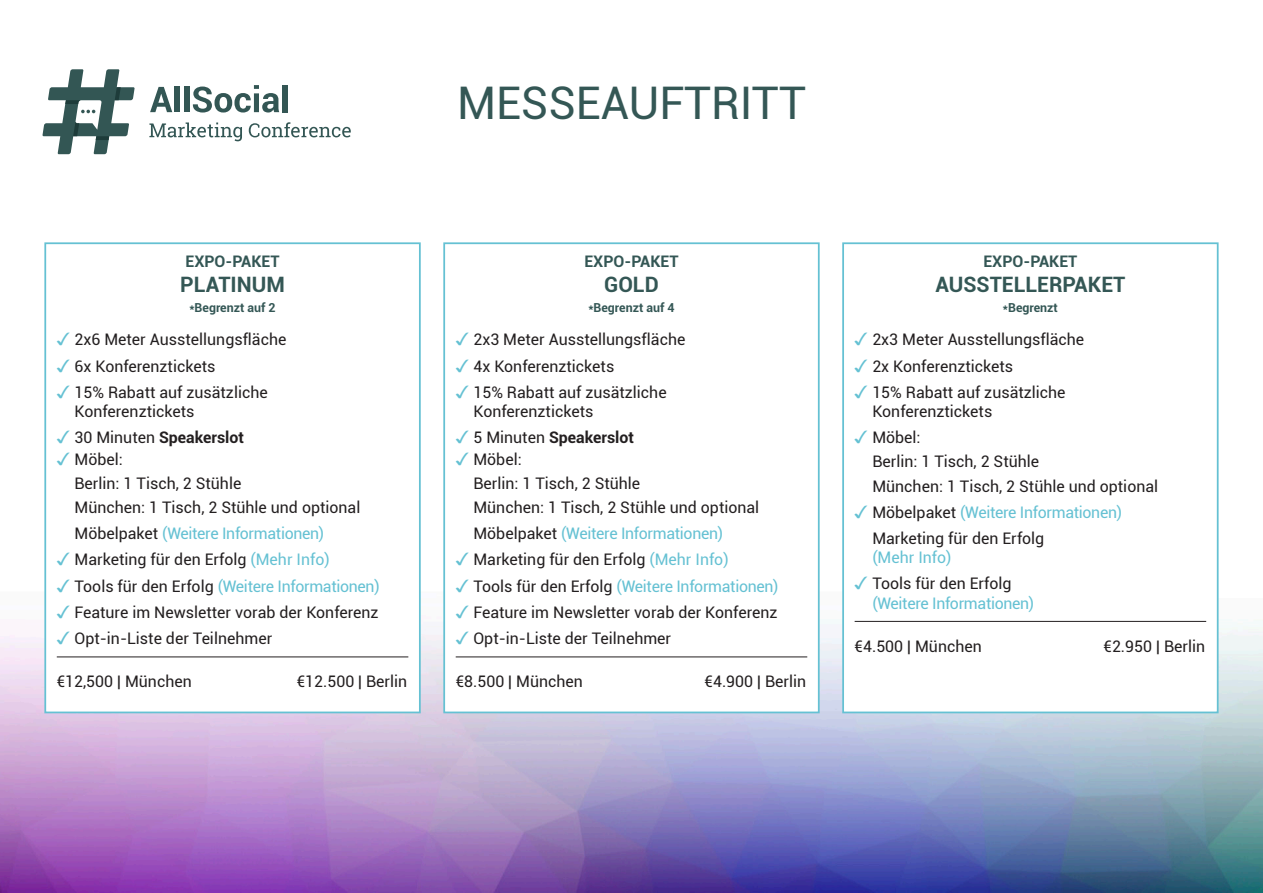
<style>
.page{position:relative;width:1263px;height:893px;background:#fff}
.page>*{position:absolute;margin:0;border:0;box-sizing:border-box;transform-origin:0 0}
.t1{font:45px "Roboto";color:#345755}
.t2{font:700 21.3px "Roboto";color:#345755}
.t3{font:15.9px/19px "Roboto";color:#231f20}
.t4{font:15.9px/19px "Roboto";letter-spacing:-.02em;color:#65c1d3}
.t5{font:700 15.9px "Roboto";color:#345755}
.t6{font:700 12.45px "Roboto";color:#345755}
.s1{font-family:"Monotype Sorts";font-size:17.7px;color:#65c1d3}
.s2{font-weight:700}
.s3{color:#231f20}
.s4{color:#65c1d3}
.s5{font-family:"Monotype Sorts";font-size:17.7px}
</style>
<div class="page">
<img style="left:0;top:242px;width:1263px;height:651px">
<svg style="left:43px;top:69px;width:92px;height:85px"></svg>
<svg style="left:149px;top:122px;width:93px;height:19px"></svg>
<svg style="left:249px;top:122px;width:102px;height:15px"></svg>
<svg style="left:150px;top:87px;width:22px;height:25px"></svg>
<div style="left:175px;top:87px;width:5px;height:25px;background:#335654"></div>
<div style="left:184px;top:87px;width:5px;height:25px;background:#335654"></div>
<svg style="left:193px;top:85px;width:86px;height:28px"></svg>
<div style="left:282px;top:85px;width:6px;height:27px;background:#335654"></div>
<div style="left:843px;top:243px;width:375px;height:469px;background:#fff"></div>
<hr style="left:855px;top:621px;width:351px;height:1px;background:#231f20">
<div style="left:842px;top:242px;width:376px;height:471px;border:2px solid #65c1d3"></div>
<div style="left:444px;top:243px;width:375px;height:469px;background:#fff"></div>
<hr style="left:456px;top:656px;width:351px;height:1px;background:#231f20">
<div style="left:443px;top:242px;width:377px;height:471px;border:2px solid #65c1d3"></div>
<div style="left:45px;top:243px;width:375px;height:469px;background:#fff"></div>
<hr style="left:57px;top:656px;width:351px;height:1px;background:#231f20">
<div style="left:44px;top:242px;width:377px;height:471px;border:2px solid #65c1d3"></div>
<p class="t1" style="left:457px;top:71px;width:350px">MESSEAUFTRITT</p>
<p class="t5" style="left:185px;top:250px;width:96px">EXPO-PAKET</p>
<p class="t2" style="left:180px;top:270px;width:106px">PLATINUM</p>
<p class="t6" style="left:189px;top:299px;width:88px">*Begrenzt auf 2</p>
<p class="t3" style="left:57px;top:330px;width:231px"><span class="s1">3</span>2x6 Meter Ausstellungsfläche</p>
<p class="t3" style="left:57px;top:356px;width:160px"><span class="s1">3</span>6x Konferenztickets</p>
<p class="t3" style="left:74px;top:382px;width:195px;text-indent:-18px"><span class="s1">3</span>15% Rabatt auf zusätzliche<br>Konferenztickets</p>
<p class="t3" style="left:57px;top:426px;width:189px;line-height:21.3px"><span class="s1">3</span>30 Minuten <span class="s2">Speakerslot<br></span><span class="s1">3</span>Möbel:</p>
<p class="t3" style="left:74px;top:473px;width:168px">Berlin: 1 Tisch, 2 Stühle</p>
<p class="t3" style="left:74px;top:497px;width:287px">München: 1 Tisch, 2 Stühle und optional</p>
<p class="t4" style="left:74px;top:523px;width:251px"><span class="s3">Möbelpaket</span> (Weitere Informationen)</p>
<p class="t3" style="left:57px;top:549px;width:274px"><span class="s1">3</span>Marketing für den Erfolg <span class="s4">(Mehr Info)</span></p>
<p class="t4" style="left:57px;top:576px;width:324px"><span class="s5">3</span><span class="s3">Tools für den Erfolg</span> (Weitere Informationen)</p>
<p class="t3" style="left:57px;top:602px;width:323px"><span class="s1">3</span>Feature im Newsletter vorab der Konferenz</p>
<p class="t3" style="left:57px;top:628px;width:217px"><span class="s1">3</span>Opt-in-Liste der Teilnehmer</p>
<p class="t3" style="left:57px;top:672px;width:137px">€12,500 | München</p>
<p class="t3" style="left:297px;top:672px;width:112px">€12.500 | Berlin</p>
<p class="t5" style="left:584px;top:250px;width:96px">EXPO-PAKET</p>
<p class="t2" style="left:604px;top:270px;width:56px">GOLD</p>
<p class="t6" style="left:588px;top:299px;width:88px">*Begrenzt auf 4</p>
<p class="t3" style="left:456px;top:330px;width:231px"><span class="s1">3</span>2x3 Meter Ausstellungsfläche</p>
<p class="t3" style="left:456px;top:356px;width:160px"><span class="s1">3</span>4x Konferenztickets</p>
<p class="t3" style="left:473px;top:382px;width:195px;text-indent:-18px"><span class="s1">3</span>15% Rabatt auf zusätzliche<br>Konferenztickets</p>
<p class="t3" style="left:456px;top:426px;width:180px;line-height:21.3px"><span class="s1">3</span>5 Minuten <span class="s2">Speakerslot<br></span><span class="s1">3</span>Möbel:</p>
<p class="t3" style="left:473px;top:473px;width:168px">Berlin: 1 Tisch, 2 Stühle</p>
<p class="t3" style="left:473px;top:497px;width:287px">München: 1 Tisch, 2 Stühle und optional</p>
<p class="t4" style="left:473px;top:523px;width:251px"><span class="s3">Möbelpaket</span> (Weitere Informationen)</p>
<p class="t3" style="left:456px;top:549px;width:274px"><span class="s1">3</span>Marketing für den Erfolg <span class="s4">(Mehr Info)</span></p>
<p class="t4" style="left:456px;top:576px;width:324px"><span class="s5">3</span><span class="s3">Tools für den Erfolg</span> (Weitere Informationen)</p>
<p class="t3" style="left:456px;top:602px;width:323px"><span class="s1">3</span>Feature im Newsletter vorab der Konferenz</p>
<p class="t3" style="left:456px;top:628px;width:217px"><span class="s1">3</span>Opt-in-Liste der Teilnehmer</p>
<p class="t3" style="left:456px;top:672px;width:129px">€8.500 | München</p>
<p class="t3" style="left:705px;top:672px;width:103px">€4.900 | Berlin</p>
<p class="t5" style="left:983px;top:250px;width:96px">EXPO-PAKET</p>
<p class="t2" style="left:935px;top:270px;width:191px">AUSSTELLERPAKET</p>
<p class="t6" style="left:1003px;top:299px;width:56px">*Begrenzt</p>
<p class="t3" style="left:855px;top:330px;width:231px"><span class="s1">3</span>2x3 Meter Ausstellungsfläche</p>
<p class="t3" style="left:855px;top:356px;width:160px"><span class="s1">3</span>2x Konferenztickets</p>
<p class="t3" style="left:872px;top:382px;width:195px;text-indent:-18px"><span class="s1">3</span>15% Rabatt auf zusätzliche<br>Konferenztickets</p>
<p class="t3" style="left:855px;top:427px;width:67px"><span class="s1">3</span>Möbel:</p>
<p class="t3" style="left:872px;top:452px;width:168px">Berlin: 1 Tisch, 2 Stühle</p>
<p class="t3" style="left:872px;top:476px;width:287px">München: 1 Tisch, 2 Stühle und optional</p>
<p class="t4" style="left:855px;top:502px;width:269px"><span class="s5">3</span><span class="s3">Möbelpaket</span> (Weitere Informationen)</p>
<p class="t3" style="left:872px;top:528px;width:174px">Marketing für den Erfolg <span class="s4">(Mehr Info)</span></p>
<p class="t4" style="left:872px;top:574px;width:163px;text-indent:-18px"><span class="s5">3</span><span class="s3">Tools für den Erfolg </span>(Weitere Informationen)</p>
<p class="t3" style="left:855px;top:636px;width:129px">€4.500 | München</p>
<p class="t3" style="left:1103px;top:636px;width:103px">€2.950 | Berlin</p>
</div>
